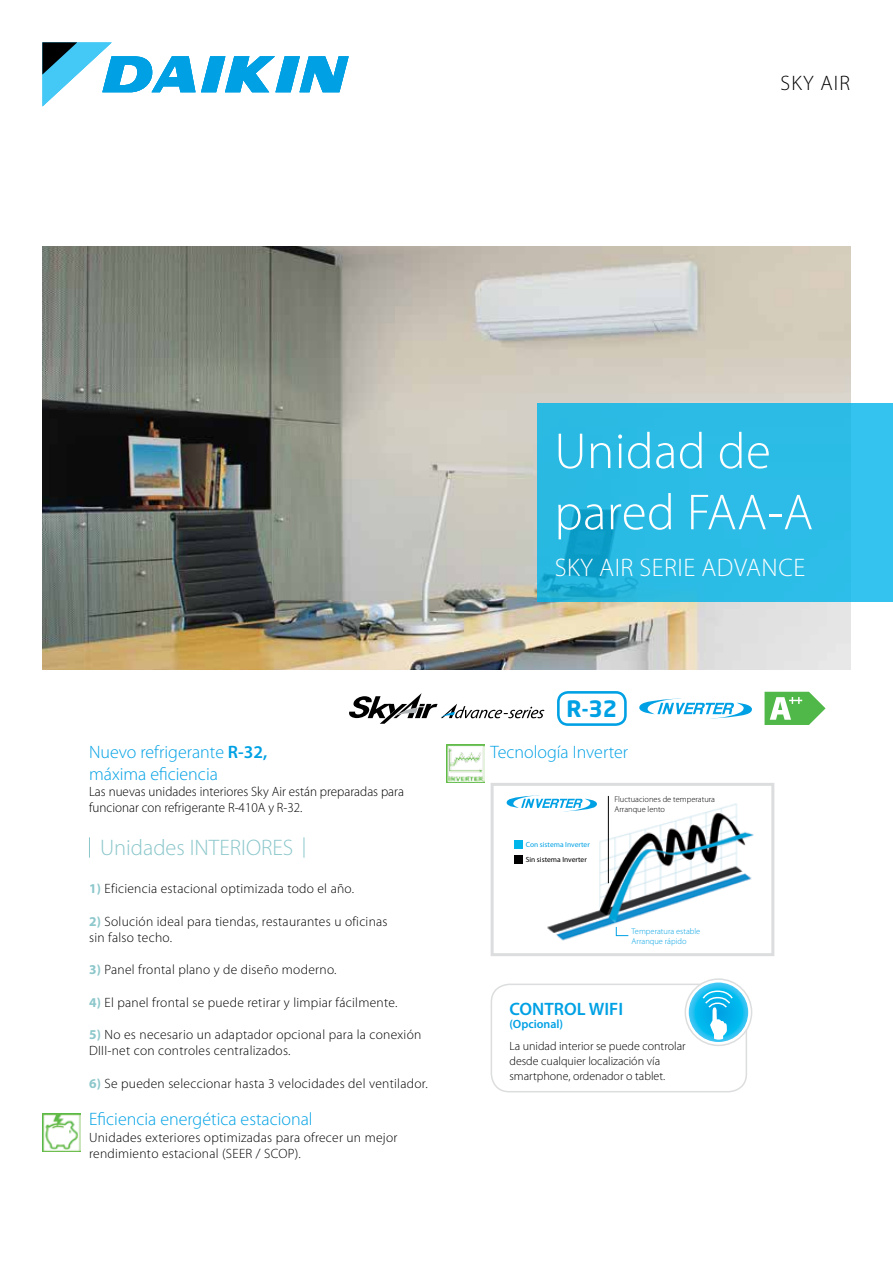
<style>
.page{position:relative;width:893px;height:1263px;background:#fff}
.page>*{position:absolute;margin:0;border:0;box-sizing:border-box;transform-origin:0 0}
.t1{font:300 51px/61.2px "Myriad Pro";letter-spacing:.01em;color:#fff}
.t2{font:300 25.5px "Myriad Pro";letter-spacing:.02em;color:#fff}
.t3{font:300 22.5px "Myriad Pro";color:#8cc7cb}
.t4{font:700 22.35px "Neo Tech Std";color:#00a1e4}
.t5{font:300 21px "Myriad Pro";letter-spacing:.06em;color:#000}
.t6{font:300 18px "Myriad Pro";color:#00a1e4}
.t7{font:600 18px "Myriad Pro";color:#00a1e4}
.t8{font:300 13.5px/16.2px "Myriad Pro";letter-spacing:.02em;color:#000}
.t9{font:300 13.5px/16.2px "Myriad Pro";color:#000}
.t10{font:300 12px/15px "Myriad Pro";color:#000}
.t11{font:600 12px "Myriad Pro";color:#00a1e4}
.t12{font:300 8.4px/9.4px "Myriad Pro";color:#000}
.t13{font:300 8.4px/10.1px "Myriad Pro";color:#00a1e4}
.t14{font:7.5px "Myriad Pro";color:#00a1e4}
.t15{font:7.5px "Myriad Pro";color:#000}
.s1{font-weight:600}
.s2{font-weight:700;color:#8cc7cb}
</style>
<div class="page">
<svg style="left:43px;top:43px;width:306px;height:63px"></svg>
<img style="left:43px;top:247px;width:807px;height:423px">
<svg style="left:639px;top:698px;width:113px;height:20px"></svg>
<div style="left:557px;top:691px;width:70px;height:35px;border:3px solid #00a1e4;border-radius:10px"></div>
<svg style="left:764px;top:692px;width:61px;height:33px"></svg>
<div style="left:491px;top:983px;width:256px;height:109px;border:2px solid #dcddde;border-radius:18px"></div>
<svg style="left:685px;top:979px;width:67px;height:66px"></svg>
<div style="left:685px;top:978px;width:67px;height:68px;border:2px solid #dcddde;border-radius:50%"></div>
<svg style="left:689px;top:982px;width:59px;height:60px"></svg>
<svg style="left:702px;top:990px;width:31px;height:50px"></svg>
<svg style="left:537px;top:404px;width:356px;height:198px;background:#2abae4"></svg>
<img style="left:43px;top:1113px;width:38px;height:38px">
<div style="left:491px;top:783px;width:283px;height:173px;border:3px solid #dcddde"></div>
<img style="left:547px;top:800px;width:207px;height:141px">
<div style="left:632px;top:927px;width:75px;height:17px;background:#fff"></div>
<svg style="left:616px;top:926px;width:13px;height:10px"></svg>
<div style="left:514px;top:840px;width:9px;height:9px;background:#00b5ea"></div>
<div style="left:514px;top:855px;width:9px;height:9px;background:#000"></div>
<svg style="left:507px;top:795px;width:90px;height:16px"></svg>
<hr style="left:608px;top:796px;width:1px;height:87px;background:#000">
<img style="left:446px;top:745px;width:39px;height:38px">
<svg style="left:349px;top:693px;width:196px;height:31px"></svg>
<svg style="left:89px;top:838px;width:1px;height:19px"></svg>
<svg style="left:304px;top:838px;width:1px;height:19px"></svg>
<h3 class="t5" style="left:780px;top:71px;width:71px">SKY AIR</h3>
<h1 class="t1" style="left:554px;top:421px;width:260px">Unidad de pared FAA-A</h1>
<h2 class="t2" style="left:555px;top:553px;width:252px">SKY AIR SERIE ADVANCE</h2>
<h3 class="t4" style="left:566px;top:694px;width:52px">R-32</h3>
<h3 class="t6" style="left:89px;top:742px;width:180px">Nuevo refrigerante <span class="s1">R-32,</span></h3>
<h3 class="t6" style="left:491px;top:742px;width:139px">Tecnología Inverter</h3>
<h3 class="t6" style="left:89px;top:764px;width:130px">máxima eficiencia</h3>
<p class="t9" style="left:89px;top:783px;width:316px">Las nuevas unidades interiores Sky Air están preparadas para funcionar con refrigerante R-410A y R-32.</p>
<p class="t12" style="left:614px;top:795px;width:102px">Fluctuaciones de temperatura<br>Arranque lento</p>
<h3 class="t3" style="left:100px;top:835px;width:195px">Unidades INTERIORES</h3>
<p class="t8" style="left:89px;top:881px;width:267px"><span class="s2">1)</span> Eficiencia estacional optimizada todo el año.</p>
<p class="t8" style="left:89px;top:913px;width:300px"><span class="s2">2)</span> Solución ideal para tiendas, restaurantes u oficinas sin falso techo.</p>
<p class="t8" style="left:89px;top:962px;width:249px"><span class="s2">3)</span> Panel frontal plano y de diseño moderno.</p>
<p class="t8" style="left:89px;top:994px;width:310px"><span class="s2">4)</span> El panel frontal se puede retirar y limpiar fácilmente.</p>
<p class="t8" style="left:89px;top:1026px;width:334px"><span class="s2">5)</span> No es necesario un adaptador opcional para la conexión<br>DIII-net con controles centralizados.</p>
<p class="t8" style="left:89px;top:1075px;width:340px"><span class="s2">6)</span> Se pueden seleccionar hasta 3 velocidades del ventilador.</p>
<h3 class="t6" style="left:89px;top:1109px;width:225px">Eficiencia energética estacional</h3>
<p class="t8" style="left:89px;top:1129px;width:310px">Unidades exteriores optimizadas para ofrecer un mejor rendimiento estacional (SEER / SCOP).</p>
<p class="t14" style="left:526px;top:840px;width:66px">Con sistema Inverter</p>
<p class="t15" style="left:526px;top:855px;width:63px">Sin sistema Inverter</p>
<p class="t13" style="left:632px;top:926px;width:70px">Temperatura estable<br>Arranque rápido</p>
<h3 class="t7" style="left:509px;top:999px;width:115px">CONTROL WIFI</h3>
<p class="t11" style="left:509px;top:1017px;width:55px">(Opcional)</p>
<p class="t10" style="left:509px;top:1038px;width:178px">La unidad interior se puede controlar desde cualquier localización vía smartphone, ordenador o tablet.</p>
</div>
